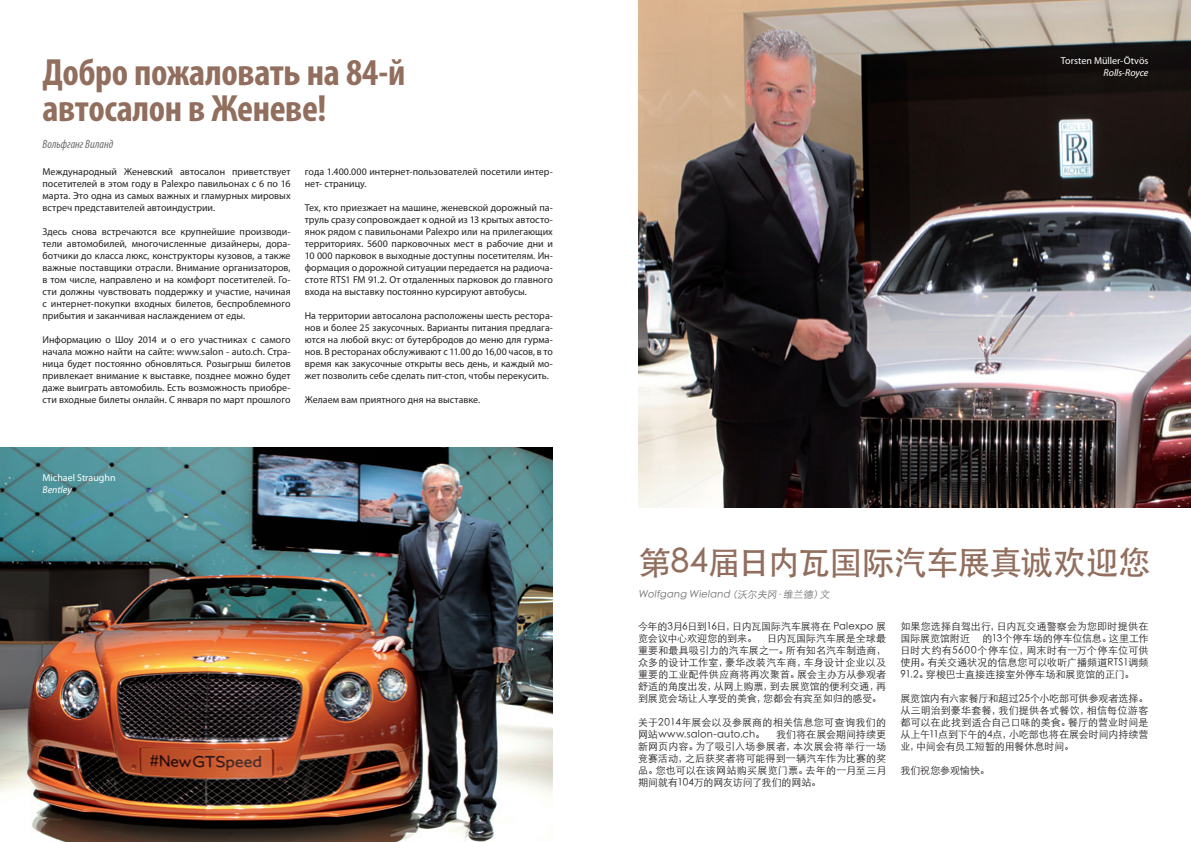
<style>
.page{position:relative;width:1191px;height:842px;background:#fff}
.page>*{position:absolute;margin:0;border:0;box-sizing:border-box;transform-origin:0 0}
.t1{font:700 condensed 38px/36px "Myriad Pro";letter-spacing:-.01em;color:#916e5d}
.t2{font:500 33px "ST Heiti SC";letter-spacing:-.035em;color:#916e5d}
.t3{font:italic condensed 12px "Myriad Pro";color:#6c6d70}
.t4{font:10px/12px "Myriad Pro";color:#231f20;text-align:justify}
.t5{font:300 10px/12px "ST Heiti SC";letter-spacing:-.005em;color:#231f20;text-align:justify}
.t6{font:10px "Myriad Pro";color:#fff}
.t7{font:300 10px "ST Heiti SC";color:#6c6d70}
.t8{font:italic 10px "Myriad Pro";color:#fff}
</style>
<div class="page">
<img style="left:638px;top:0;width:553px;height:507px">
<img style="left:0;top:448px;width:553px;height:394px">
<h1 class="t1" style="left:43px;top:54px;width:364px">Добро пожаловать на 84-й автосалон в Женеве!</h1>
<p class="t3" style="left:43px;top:137px;width:72px">Вольфганг Виланд</p>
<p class="t4" style="left:43px;top:165px;width:250px">Международный Женевский автосалон приветствует посетителей в этом году в Palexpo павильонах с 6 по 16 марта. Это одна из самых важных и гламурных мировых встреч представителей автоиндустрии.</p>
<p class="t4" style="left:43px;top:225px;width:250px">Здесь снова встречаются все крупнейшие производи&shy;тели автомобилей, многочисленные дизайнеры, дора&shy;ботчики до класса люкс, конструкторы кузовов, а также важные поставщики отрасли. Внимание организаторов, в том числе, направлено и на комфорт посетителей. Го&shy;сти должны чувствовать поддержку и участие, начиная с интернет-покупки входных билетов, беспроблемного прибытия и заканчивая наслаждением от еды.</p>
<p class="t4" style="left:43px;top:333px;width:250px">Информацию о Шоу 2014 и о его участниках с самого начала можно найти на сайте: www.salon - auto.ch. Стра&shy;ница будет постоянно обновляться. Розыгрыш билетов привлекает внимание к выставке, позднее можно будет даже выиграть автомобиль. Есть возможность приобре&shy;сти входные билеты онлайн. С января по март прошлого</p>
<p class="t4" style="left:305px;top:165px;width:250px">года 1.400.000 интернет-пользователей посетили интер&shy;нет- страницу.</p>
<p class="t4" style="left:305px;top:201px;width:250px">Тех, кто приезжает на машине, женевской дорожный па&shy;труль сразу сопровождает к одной из 13 крытых автосто&shy;янок рядом с павильонами Palexpo или на прилегающих территориях. 5600 парковочных мест в рабочие дни и 10 000 парковок в выходные доступны посетителям. Ин&shy;формация о дорожной ситуации передается на радиоча&shy;стоте RTS1 FM 91.2. От отдаленных парковок до главного входа на выставку постоянно курсируют автобусы.</p>
<p class="t4" style="left:305px;top:309px;width:250px">На территории автосалона расположены шесть рестора&shy;нов и более 25 закусочных. Варианты питания предлага&shy;ются на любой вкус: от бутербродов до меню для гурма&shy;нов. В ресторанах обслуживают с 11.00 до 16,00 часов, в то время как закусочные открыты весь день, и каждый мо&shy;жет позволить себе сделать пит-стоп, чтобы перекусить.</p>
<p class="t4" style="left:305px;top:393px;width:177px">Желаем вам приятного дня на выставке.</p>
<p class="t6" style="left:43px;top:471px;width:75px">Michael Straughn</p>
<p class="t8" style="left:43px;top:483px;width:31px">Bentley</p>
<p class="t6" style="left:1060px;top:55px;width:89px">Torsten Müller-Ötvös</p>
<p class="t8" style="left:1103px;top:67px;width:46px">Rolls-Royce</p>
<h2 class="t2" style="left:638px;top:544px;width:514px">第84届日内瓦国际汽车展真诚欢迎您</h2>
<p class="t7" style="left:638px;top:585px;width:195px">Wolfgang Wieland（沃尔夫冈·维兰德）文</p>
<p class="t5" style="left:638px;top:619px;width:250px">今年的3月6日到16日，日内瓦国际汽车展将在 Palexpo 展览会议中心欢迎您的到来。 日内瓦国际汽车展是全球最重要和最具吸引力的汽车展之一。所有知名汽车制造商，众多的设计工作室，豪华改装汽车商，车身设计企业以及重要的工业配件供应商将再次聚首。展会主办方从参观者舒适的角度出发，从网上购票，到去展览馆的便利交通，再到展览会场让人享受的美食，您都会有宾至如归的感受。</p>
<p class="t5" style="left:638px;top:715px;width:250px">关于2014年展会以及参展商的相关信息您可查询我们的网站www.salon-auto.ch。 我们将在展会期间持续更新网页内容。为了吸引入场参展者，本次展会将举行一场竞赛活动，之后获奖者将可能得到一辆汽车作为比赛的奖品。您也可以在该网站购买展览门票。去年的一月至三月期间就有104万的网友访问了我们的网站。</p>
<p class="t5" style="left:900px;top:619px;width:250px">如果您选择自驾出行，日内瓦交通警察会为您即时提供在国际展览馆附近 的13个停车场的停车位信息。这里工作日时大约有5600个停车位，周末时有一万个停车位可供使用。有关交通状况的信息您可以收听广播频道RTS1调频91.2。穿梭巴士直接连接室外停车场和展览馆的正门。</p>
<p class="t5" style="left:900px;top:691px;width:250px">展览馆内有六家餐厅和超过25个小吃部可供参观者选择。从三明治到豪华套餐，我们提供各式餐饮，相信每位游客都可以在此找到适合自己口味的美食。餐厅的营业时间是从上午11点到下午的4点，小吃部也将在展会时间内持续营业，中间会有员工短暂的用餐休息时间。</p>
<p class="t5" style="left:900px;top:763px;width:91px">我们祝您参观愉快。</p>
</div>
